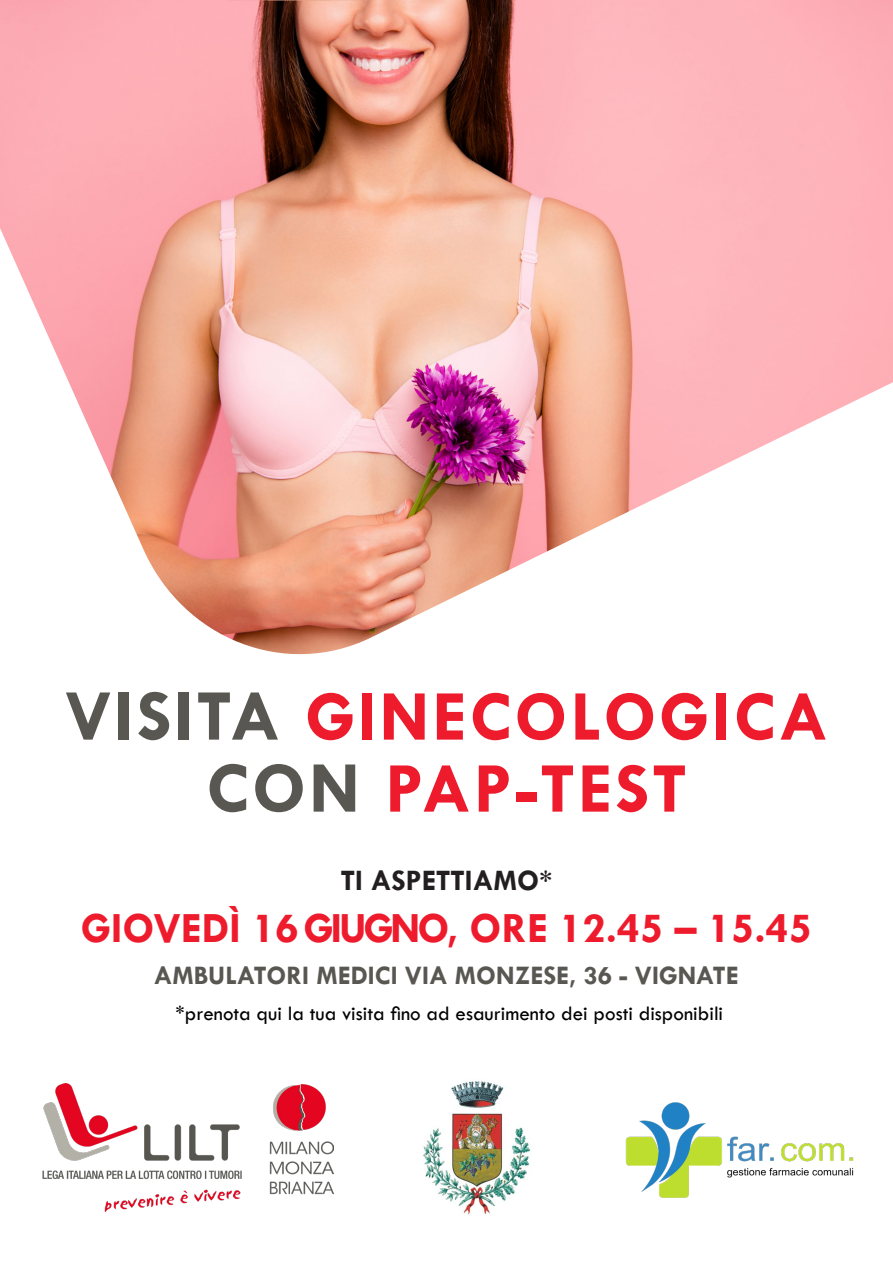
<style>
.page{position:relative;width:893px;height:1263px;background:#fff}
.page>*{position:absolute;margin:0;border:0;box-sizing:border-box;transform-origin:0 0}
.Paragrafo_base{font:700 72px/72px "Tw Cen";letter-spacing:.04em;color:#ee1b2d;text-align:center}
.Paragrafo_base-2{font:700 43.5px "Tw Cen";color:#ee1b2d}
.Paragrafo_base-3{font:700 30px "Tw Cen";color:#231f20}
.Paragrafo_base-4{font:700 27px "Tw Cen";color:#585752}
.Paragrafo_base-5{font:21px "Tw Cen";color:#000}
.s1{font-size:73.5px;color:#585752}
</style>
<div class="page">
<img style="left:43px;top:1084px;width:291px;height:127px">
<img style="left:0;top:0;width:893px;height:655px">
<img style="left:423px;top:1081px;width:108px;height:134px">
<img style="left:625px;top:1102px;width:229px;height:96px">
<p class="Paragrafo_base" style="left:65px;top:679px;width:764px"><span class="s1">VISITA</span> GINECOLOGICA<br><span class="s1">CON</span> PAP-TEST</p>
<p class="Paragrafo_base-3" style="left:341px;top:862px;width:213px">TI ASPETTIAMO*</p>
<p class="Paragrafo_base-2" style="left:81px;top:902px;width:732px">GIOVEDÌ 16 GIUGNO, ORE 12.45 – 15.45</p>
<p class="Paragrafo_base-4" style="left:154px;top:959px;width:586px">AMBULATORI MEDICI VIA MONZESE, 36 - VIGNATE</p>
<p class="Paragrafo_base-5" style="left:176px;top:1001px;width:549px">*prenota qui la tua visita fino ad esaurimento dei posti disponibili</p>
</div>
